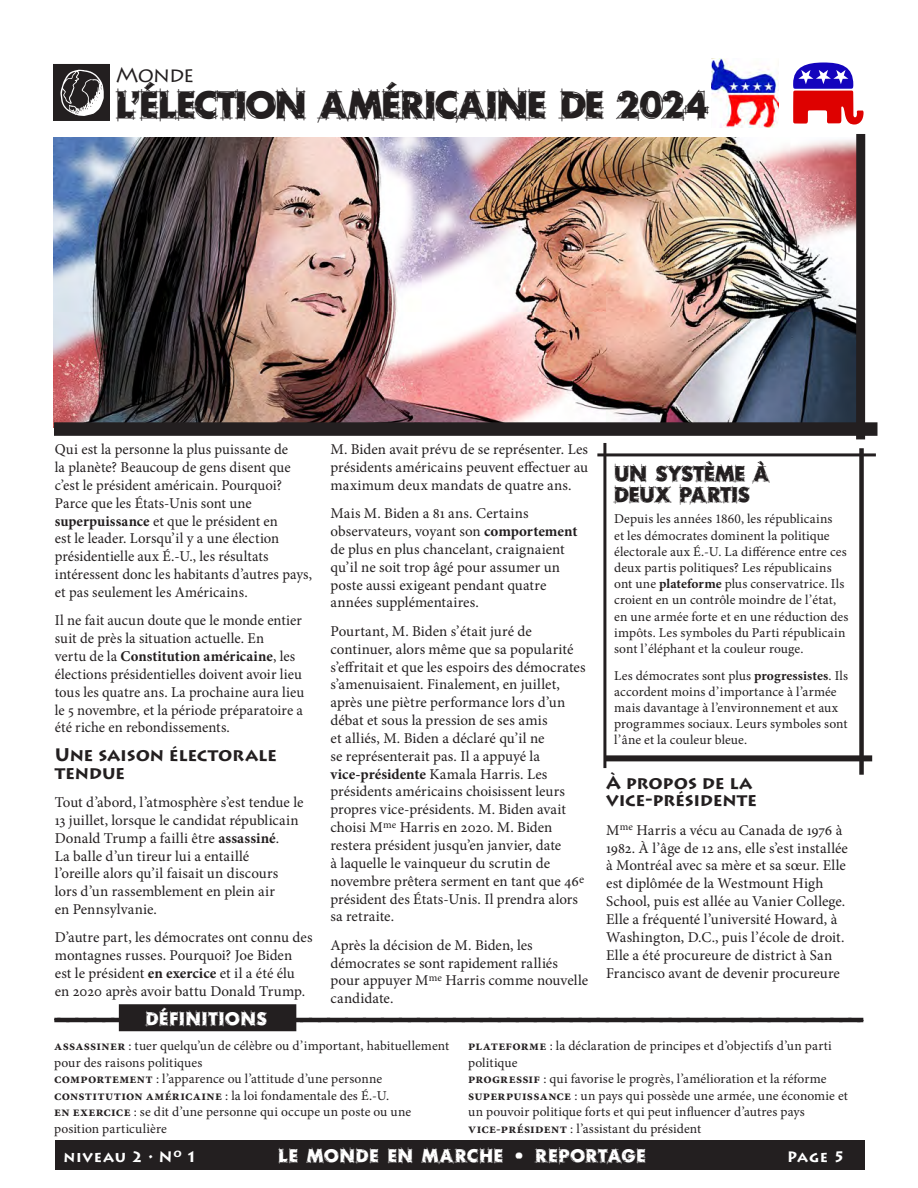
<style>
.page{position:relative;width:918px;height:1188px;background:#fff}
.page>*{position:absolute;margin:0;border:0;box-sizing:border-box;transform-origin:0 0}
.Headline_w_header{font:37.5px "Rough Draft";letter-spacing:-.015em;color:#231f20}
.Sidebar_Headline{font:21px/21px "Rough Draft";letter-spacing:.015em;color:#231f20}
.Headline_w_header-2{font:21px "Lithos Pro";letter-spacing:-.05em;color:#231f20}
.Text_basic{font:700 18px/17.9px "Lithos Pro";letter-spacing:-.015em;color:#231f20}
.Definitions_header{font:18px "Rough Draft";letter-spacing:.055em;color:#fff}
.Text_basic-2{font:15px/17.9px "Minion Pro";color:#231f20}
.t1{font:700 15px "Lithos Pro";letter-spacing:.045em;color:#fff}
.Definitions{font:13.5px/16.5px "Minion Pro";letter-spacing:.005em;color:#231f20}
.Sidebar_Body{font:13.5px/16.2px "Minion Pro";letter-spacing:.01em;color:#231f20}
.s1{font-weight:700}
</style>
<div class="page">
<hr style="left:597px;top:453px;width:279px;height:3px;background:#231f20">
<div style="left:859px;top:448px;width:5px;height:327px;background:#231f20"></div>
<div style="left:605px;top:755px;width:267px;height:6px;background:#231f20"></div>
<hr style="left:603px;top:443px;width:3px;height:325px;background:#231f20">
<div style="left:119px;top:1004px;width:177px;height:27px;background:#231f20"></div>
<svg style="left:54px;top:1016px;width:810px;height:8px"></svg>
<img style="left:53px;top:137px;width:803px;height:290px">
<div style="left:856px;top:134px;width:9px;height:305px;background:#231f20"></div>
<div style="left:54px;top:422px;width:824px;height:14px;background:#231f20"></div>
<img style="left:711px;top:59px;width:68px;height:68px">
<svg style="left:793px;top:62px;width:71px;height:63px"></svg>
<div style="left:53px;top:64px;width:57px;height:57px;background:#231f20"></div>
<svg style="left:60px;top:70px;width:44px;height:46px"></svg>
<div style="left:55px;top:1140px;width:810px;height:30px;background:#231f20"></div>
<p class="Headline_w_header-2" style="left:116px;top:63px;width:80px">Monde</p>
<p class="Headline_w_header" style="left:116px;top:80px;width:594px">L’ÉLECTION AMÉRICAINE DE 2024</p>
<p class="Text_basic-2" style="left:55px;top:441px;width:259px">Qui est la personne la plus puissante de<br>la planète? Beaucoup de gens disent que c’est le président américain. Pourquoi?<br>Parce que les États-Unis sont une <span class="s1">superpuissance</span> et que le président en<br>est le leader. Lorsqu’il y a une élection présidentielle aux É.-U., les résultats intéressent donc les habitants d’autres pays, et pas seulement les Américains.</p>
<p class="Text_basic-2" style="left:55px;top:612px;width:251px">Il ne fait aucun doute que le monde entier suit de près la situation actuelle. En<br>vertu de la <span class="s1">Constitution américaine</span>, les élections présidentielles doivent avoir lieu tous les quatre ans. La prochaine aura lieu le 5 novembre, et la période préparatoire a été riche en rebondissements.</p>
<p class="Text_basic" style="left:55px;top:746px;width:224px">Une saison électorale tendue</p>
<p class="Text_basic-2" style="left:55px;top:793px;width:250px">Tout d’abord, l’atmosphère s’est tendue le 13 juillet, lorsque le candidat républicain Donald Trump a failli être <span class="s1">assassiné</span>.<br>La balle d’un tireur lui a entaillé<br>l’oreille alors qu’il faisait un discours lors d’un rassemblement en plein air<br>en Pennsylvanie.</p>
<p class="Text_basic-2" style="left:55px;top:929px;width:259px">D’autre part, les démocrates ont connu des montagnes russes. Pourquoi? Joe Biden est le président <span class="s1">en exercice</span> et il a été élu en 2020 après avoir battu Donald Trump.</p>
<p class="Definitions_header" style="left:146px;top:1007px;width:123px">DÉFINITIONS</p>
<p class="Text_basic-2" style="left:331px;top:441px;width:259px;text-align:justify">M. Biden avait prévu de se représenter. Les présidents américains peuvent effectuer au maximum deux mandats de quatre ans.</p>
<p class="Text_basic-2" style="left:331px;top:505px;width:248px">Mais M. Biden a 81 ans. Certains observateurs, voyant son <span class="s1">comportement </span>de plus en plus chancelant, craignaient qu’il ne soit trop âgé pour assumer un poste aussi exigeant pendant quatre années supplémentaires.</p>
<p class="Text_basic-2" style="left:331px;top:622px;width:257px">Pourtant, M. Biden s’était juré de continuer, alors même que sa popularité s’effritait et que les espoirs des démocrates s’amenuisaient. Finalement, en juillet, après une piètre performance lors d’un débat et sous la pression de ses amis<br>et alliés, M. Biden a déclaré qu’il ne<br>se représenterait pas. Il a appuyé la <span class="s1">vice‑présidente</span> Kamala Harris. Les présidents américains choisissent leurs propres vice-présidents. M. Biden avait choisi M<sup>me</sup> Harris en 2020. M. Biden restera président jusqu’en janvier, date<br>à laquelle le vainqueur du scrutin de novembre prêtera serment en tant que 46<sup>e </sup>président des États-Unis. Il prendra alors sa retraite.</p>
<p class="Text_basic-2" style="left:331px;top:936px;width:259px">Après la décision de M. Biden, les démocrates se sont rapidement ralliés pour appuyer M<sup>me</sup> Harris comme nouvelle candidate.</p>
<p class="Sidebar_Headline" style="left:614px;top:462px;width:157px">UN SYSTÈME À<br>DEUX PARTIS</p>
<p class="Sidebar_Body" style="left:614px;top:511px;width:236px">Depuis les années 1860, les républicains<br>et les démocrates dominent la politique électorale aux É.-U. La différence entre ces deux partis politiques? Les républicains ont une <span class="s1">plateforme</span> plus conservatrice. Ils croient en un contrôle moindre de l’état, en une armée forte et en une réduction des impôts. Les symboles du Parti républicain sont l’éléphant et la couleur rouge.</p>
<p class="Sidebar_Body" style="left:614px;top:667px;width:235px">Les démocrates sont plus <span class="s1">progressistes</span>. Ils accordent moins d’importance à l’armée mais davantage à l’environnement et aux programmes sociaux. Leurs symboles sont l’âne et la couleur bleue.</p>
<p class="Text_basic" style="left:606px;top:774px;width:152px">À propos de la vice‑présidente</p>
<p class="Text_basic-2" style="left:606px;top:821px;width:243px">M<sup>me</sup> Harris a vécu au Canada de 1976 à 1982. À l’âge de 12 ans, elle s’est installée à Montréal avec sa mère et sa sœur. Elle est diplômée de la Westmount High School, puis est allée au Vanier College.<br>Elle a fréquenté l’université Howard, à Washington, D.C., puis l’école de droit.<br>Elle a été procureure de district à San Francisco avant de devenir procureure</p>
<p class="Definitions" style="left:54px;top:1038px;width:397px"><span class="s1">assassiner</span> : tuer quelqu’un de célèbre ou d’important, habituellement pour des raisons politiques</p>
<p class="Definitions" style="left:54px;top:1071px;width:330px"><span class="s1">comportement</span> : l’apparence ou l’attitude d’une personne</p>
<p class="Definitions" style="left:54px;top:1087px;width:337px"><span class="s1">Constitution américaine</span> : la loi fondamentale des É.-U.</p>
<p class="Definitions" style="left:54px;top:1104px;width:359px"><span class="s1">en exercice</span> : se dit d’une personne qui occupe un poste ou une position particulière</p>
<p class="Definitions" style="left:468px;top:1038px;width:365px"><span class="s1">plateforme</span> : la déclaration de principes et d’objectifs d’un parti politique</p>
<p class="Definitions" style="left:468px;top:1071px;width:360px"><span class="s1">progressif</span> : qui favorise le progrès, l’amélioration et la réforme</p>
<p class="Definitions" style="left:468px;top:1087px;width:381px"><span class="s1">superpuissance</span> : un pays qui possède une armée, une économie et un pouvoir politique forts et qui peut influencer d’autres pays</p>
<p class="Definitions" style="left:468px;top:1120px;width:235px"><span class="s1">vice-président</span> : l’assistant du président</p>
<p class="t1" style="left:64px;top:1148px;width:135px">niveau 2 • N<sup>o</sup> 1</p>
<p class="Definitions_header" style="left:279px;top:1144px;width:368px">LE MONDE EN MARCHE • REPORTAGE</p>
<p class="t1" style="left:787px;top:1148px;width:59px">Page 5</p>
</div>
